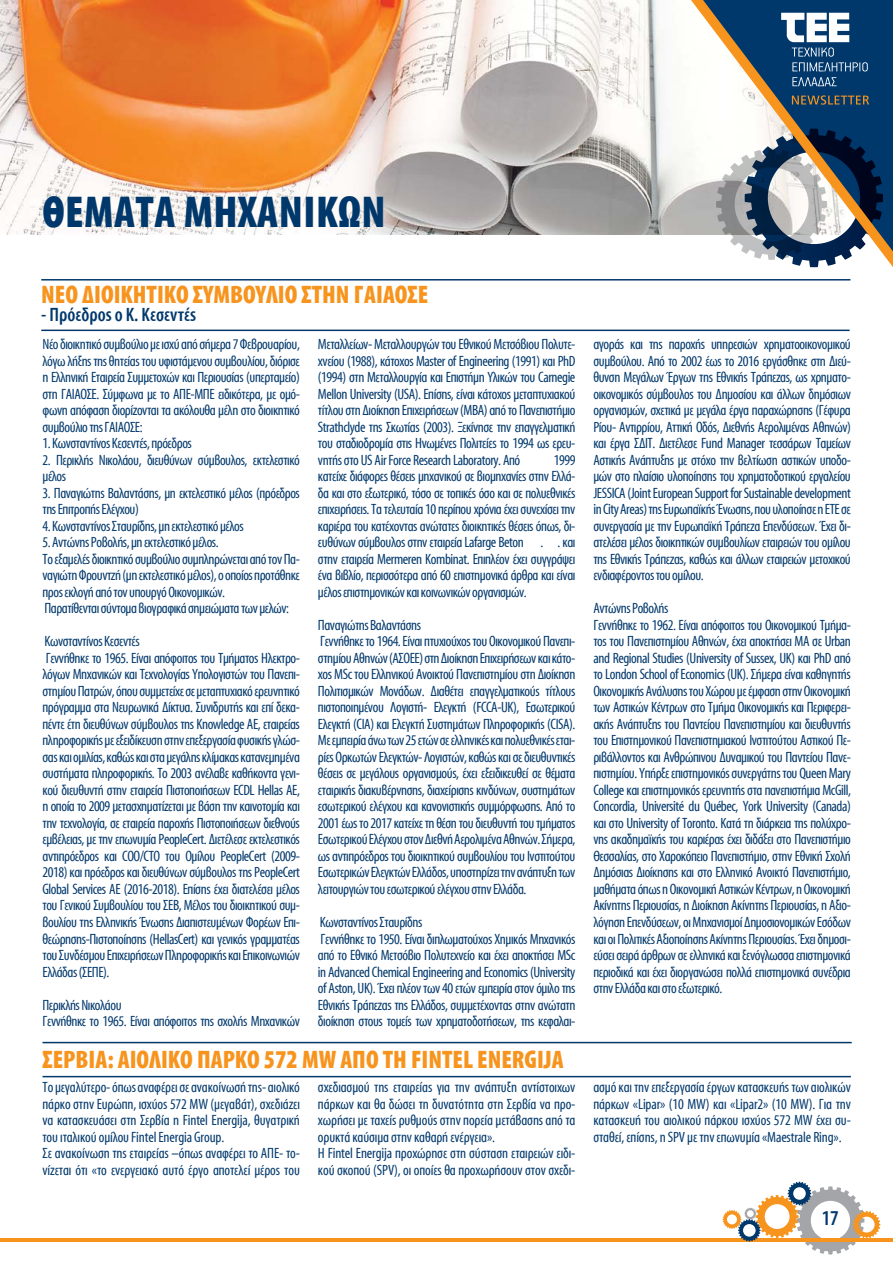
<style>
.page{position:relative;width:893px;height:1263px;background:#fff}
.page>*{position:absolute;margin:0;border:0;box-sizing:border-box;transform-origin:0 0}
.t1{font:700 45px "Myriad Condensed Greek";letter-spacing:.01em;color:#00386c}
.t2{font:700 25.5px "Myriad Condensed Greek";color:#f7941e}
.t3{font:500 21px "Myriad Condensed Greek";color:#00386c}
.t4{font:500 19.5px "Myriad Condensed Greek";color:#00386c}
.t5{font:15px/16.5px "Myriad Condensed Greek";letter-spacing:-.03em;color:#00386c}
.t6{font:15px/16.5px "Myriad Condensed Greek";letter-spacing:-.01em;color:#00386c}
</style>
<div class="page">
<hr style="left:0;top:1238px;width:893px;height:3px;background:#f7941e">
<svg style="left:723px;top:1182px;width:157px;height:72px"></svg>
<img style="left:0;top:0;width:691px;height:234px">
<svg style="left:691px;top:0;width:202px;height:267px"></svg>
<svg style="left:792px;top:95px;width:77px;height:10px"></svg>
<svg style="left:781px;top:13px;width:87px;height:58px"></svg>
<svg style="left:792px;top:77px;width:45px;height:9px"></svg>
<hr style="left:41px;top:279px;width:809px;height:2px;background:#00386c">
<hr style="left:43px;top:1042px;width:809px;height:1px;background:#00386c">
<hr style="left:41px;top:330px;width:809px;height:1px;background:#00386c">
<hr style="left:43px;top:1076px;width:808px;height:1px;background:#00386c">
<h1 class="t1" style="left:43px;top:189px;width:345px">ΘΕΜΑΤΑ ΜΗΧΑΝΙΚΩΝ</h1>
<h2 class="t2" style="left:41px;top:282px;width:389px">ΝΕΟ ΔΙΟΙΚΗΤΙΚΟ ΣΥΜΒΟΥΛΙΟ ΣΤΗΝ ΓΑΙΑΟΣΕ</h2>
<h3 class="t4" style="left:41px;top:305px;width:156px">- Πρόεδρος ο Κ. Κεσεντές</h3>
<p class="t5" style="left:43px;top:337px;width:259px;text-align:justify">Νέο διοικητικό συμβούλιο με ισχύ από σήμερα 7 Φεβρουαρίου, λόγω λήξης της θητείας του υφιστάμενου συμβουλίου, διόρισε η Ελληνική Εταιρεία Συμμετοχών και Περιουσίας (υπερταμείο) στη ΓΑΙΑΟΣΕ. Σύμφωνα με το ΑΠΕ-ΜΠΕ ειδικότερα, με ομό&shy;φωνη απόφαση διορίζονται τα ακόλουθα μέλη στο διοικητικό συμβούλιο της ΓΑΙΑΟΣΕ:</p>
<p class="t5" style="left:43px;top:436px;width:151px">1. Κωνσταντίνος Κεσεντές, πρόεδρος</p>
<p class="t5" style="left:43px;top:452px;width:259px">2. Περικλής Νικολάου, διευθύνων σύμβουλος, εκτελεστικό μέλος</p>
<p class="t5" style="left:43px;top:485px;width:259px">3. Παναγιώτης Βαλαντάσης, μη εκτελεστικό μέλος (πρόεδρος της Επιτροπής Ελέγχου)</p>
<p class="t5" style="left:43px;top:518px;width:203px">4. Κωνσταντίνος Σταυρίδης, μη εκτελεστικό μέλος</p>
<p class="t5" style="left:43px;top:535px;width:259px">5. Αντώνης Ροβολής, μη εκτελεστικό μέλος.<br>Το εξαμελές διοικητικό συμβούλιο συμπληρώνεται από τον Πα&shy;ναγιώτη Φρουντζή (μη εκτελεστικό μέλος), ο οποίος προτάθηκε προς εκλογή από τον υπουργό Οικονομικών.<br>Παρατίθενται σύντομα βιογραφικά σημειώματα των μελών:</p>
<p class="t5" style="left:43px;top:634px;width:259px">Κωνσταντίνος Κεσεντές<br>Γεννήθηκε το 1965. Είναι απόφοιτος του Τμήματος Ηλεκτρο&shy;λόγων Μηχανικών και Τεχνολογίας Υπολογιστών του Πανεπι&shy;στημίου Πατρών, όπου συμμετείχε σε μεταπτυχιακό ερευνητικό πρόγραμμα στα Νευρωνικά Δίκτυα. Συνιδρυτής και επί δεκα&shy;πέντε έτη διευθύνων σύμβουλος της Knowledge AΕ, εταιρείας πληροφορικής με εξειδίκευση στην επεξεργασία φυσικής γλώσ&shy;σας και ομιλίας, καθώς και στα μεγάλης κλίμακας κατανεμημένα συστήματα πληροφορικής. Το 2003 ανέλαβε καθήκοντα γενι&shy;κού διευθυντή στην εταιρεία Πιστοποιήσεων ECDL Hellas ΑΕ, η οποία το 2009 μετασχηματίζεται με βάση την καινοτομία και την τεχνολογία, σε εταιρεία παροχής Πιστοποιήσεων διεθνούς εμβέλειας, με την επωνυμία PeopleCert. Διετέλεσε εκτελεστικός αντιπρόεδρος και COO/CTO του Ομίλου PeopleCert (2009- 2018) και πρόεδρος και διευθύνων σύμβουλος της PeopleCert Global Services ΑΕ (2016-2018). Επίσης έχει διατελέσει μέλος του Γενικού Συμβουλίου του ΣΕΒ, Μέλος του διοικητικού συμ&shy;βουλίου της Ελληνικής Ένωσης Διαπιστευμένων Φορέων Επι&shy;θεώρησης-Πιστοποίησης (HellasCert) και γενικός γραμματέας του Συνδέσμου Επιχειρήσεων Πληροφορικής και Επικοινωνιών Ελλάδας (ΣΕΠΕ).</p>
<p class="t5" style="left:43px;top:997px;width:259px">Περικλής Νικολάου<br>Γεννήθηκε το 1965. Είναι απόφοιτος της σχολής Μηχανικών</p>
<p class="t5" style="left:318px;top:337px;width:259px;text-align:justify">Μεταλλείων- Μεταλλουργών του Εθνικού Μετσόβιου Πολυτε&shy;χνείου (1988), κάτοχος Master of Engineering (1991) και PhD (1994) στη Μεταλλουργία και Επιστήμη Υλικών του Carnegie Mellon University (USA). Επίσης, είναι κάτοχος μεταπτυχιακού τίτλου στη Διοίκηση Επιχειρήσεων (ΜΒΑ) από το Πανεπιστήμιο Strathclyde της Σκωτίας (2003). Ξεκίνησε την επαγγελματική του σταδιοδρομία στις Ηνωμένες Πολιτείες το 1994 ως ερευ&shy;νητής στο US Air Force Research Laboratory. Από т 1999 κατείχε διάφορες θέσεις μηχανικού σε βιομηχανίες στην Ελλά&shy;δα και στο εξωτερικό, τόσο σε τοπικές όσο και σε πολυεθνικές επιχειρήσεις. Τα τελευταία 10 περίπου χρόνια έχει συνεχίσει την καριέρα του κατέχοντας ανώτατες διοικητικές θέσεις όπως, δι&shy;ευθύνων σύμβουλος στην εταιρεία Lafarge Beton . . και στην εταιρεία Mermeren Kombinat. Επιπλέον έχει συγγράψει ένα βιβλίο, περισσότερα από 60 επιστημονικά άρθρα και είναι μέλος επιστημονικών και κοινωνικών οργανισμών.</p>
<p class="t5" style="left:318px;top:617px;width:259px">Παναγιώτης Βαλαντάσης<br>Γεννήθηκε το 1964. Είναι πτυχιούχος του Οικονομικού Πανεπι&shy;στημίου Αθηνών (ΑΣΟΕΕ) στη Διοίκηση Επιχειρήσεων και κάτο&shy;χος MSc του Ελληνικού Ανοικτού Πανεπιστημίου στη Διοίκηση Πολιτισμικών Μονάδων. Διαθέτει επαγγελματικούς τίτλους πιστοποιημένου Λογιστή- Ελεγκτή (FCCA-UK), Εσωτερικού Ελεγκτή (CIA) και Ελεγκτή Συστημάτων Πληροφορικής (CISA).<br>Με εμπειρία άνω των 25 ετών σε ελληνικές και πολυεθνικές εται&shy;ρίες Ορκωτών Ελεγκτών- Λογιστών, καθώς και σε διευθυντικές θέσεις σε μεγάλους οργανισμούς, έχει εξειδικευθεί σε θέματα εταιρικής διακυβέρνησης, διαχείρισης κινδύνων, συστημάτων εσωτερικού ελέγχου και κανονιστικής συμμόρφωσης. Από το 2001 έως το 2017 κατείχε τη θέση του διευθυντή του τμήματος Εσωτερικού Ελέγχου στον Διεθνή Αερολιμένα Αθηνών. Σήμερα, ως αντιπρόεδρος του διοικητικού συμβουλίου του Ινστιτούτου Εσωτερικών Ελεγκτών Ελλάδος, υποστηρίζει την ανάπτυξη των λειτουργιών του εσωτερικού ελέγχου στην Ελλάδα.</p>
<p class="t5" style="left:318px;top:914px;width:259px">Κωνσταντίνος Σταυρίδης<br>Γεννήθηκε το 1950. Είναι διπλωματούχος Χημικός Μηχανικός από το Εθνικό Μετσόβιο Πολυτεχνείο και έχει αποκτήσει MSc in Advanced Chemical Engineering and Economics (University of Aston, UK). Έχει πλέον των 40 ετών εμπειρία στον όμιλο της Εθνικής Τράπεζας της Ελλάδος, συμμετέχοντας στην ανώτατη διοίκηση στους τομείς των χρηματοδοτήσεων, της κεφαλαι-</p>
<h2 class="t2" style="left:43px;top:1046px;width:523px">ΣΕΡΒΙΑ: ΑΙΟΛΙΚΟ ΠΑΡΚΟ 572 MW ΑΠΟ ΤΗ FINTEL ENERGIJA</h2>
<p class="t5" style="left:593px;top:337px;width:259px;text-align:justify">αγοράς και της παροχής υπηρεσιών χρηματοοικονομικού συμβούλου. Από το 2002 έως το 2016 εργάσθηκε στη Διεύ&shy;θυνση Μεγάλων Έργων της Εθνικής Τράπεζας, ως χρηματο&shy;οικονομικός σύμβουλος του Δημοσίου και άλλων δημόσιων οργανισμών, σχετικά με μεγάλα έργα παραχώρησης (Γέφυρα Ρίου- Αντιρρίου, Αττική Οδός, Διεθνής Αερολιμένας Αθηνών) και έργα ΣΔΙΤ. Διετέλεσε Fund Manager τεσσάρων Ταμείων Αστικής Ανάπτυξης με στόχο την βελτίωση αστικών υποδο&shy;μών στο πλαίσιο υλοποίησης του χρηματοδοτικού εργαλείου JESSICA (Joint European Support for Sustainable development in City Areas) της Ευρωπαϊκής Ένωσης, που υλοποίησε η ΕΤΕ σε συνεργασία με την Ευρωπαϊκή Τράπεζα Επενδύσεων. Έχει δι&shy;ατελέσει μέλος διοικητικών συμβουλίων εταιρειών του ομίλου της Εθνικής Τράπεζας, καθώς και άλλων εταιρειών μετοχικού ενδιαφέροντος του ομίλου.</p>
<p class="t5" style="left:593px;top:601px;width:259px">Αντώνης Ροβολής<br>Γεννήθηκε το 1962. Είναι απόφοιτος του Οικονομικού Τμήμα&shy;τος του Πανεπιστημίου Αθηνών, έχει αποκτήσει ΜΑ σε Urban and Regional Studies (University of Sussex, UK) και PhD από το London School of Economics (UK). Σήμερα είναι καθηγητής Οικονομικής Ανάλυσης του Χώρου με έμφαση στην Οικονομική των Αστικών Κέντρων στο Τμήμα Οικονομικής και Περιφερει&shy;ακής Ανάπτυξης του Παντείου Πανεπιστημίου και διευθυντής του Επιστημονικού Πανεπιστημιακού Ινστιτούτου Αστικού Πε&shy;ριβάλλοντος και Ανθρώπινου Δυναμικού του Παντείου Πανε&shy;πιστημίου. Υπήρξε επιστημονικός συνεργάτης του Queen Mary College και επιστημονικός ερευνητής στα πανεπιστήμια McGill, Concordia, Université du Québec, York University (Canada) και στο University of Toronto. Κατά τη διάρκεια της πολύχρο&shy;νης ακαδημαϊκής του καριέρας έχει διδάξει στο Πανεπιστήμιο Θεσσαλίας, στο Χαροκόπειο Πανεπιστήμιο, στην Εθνική Σχολή Δημόσιας Διοίκησης και στο Ελληνικό Ανοικτό Πανεπιστήμιο, μαθήματα όπως η Οικονομική Αστικών Κέντρων, η Οικονομική Ακίνητης Περιουσίας, η Διοίκηση Ακίνητης Περιουσίας, η Αξιο&shy;λόγηση Επενδύσεων, οι Μηχανισμοί Δημοσιονομικών Εσόδων και οι Πολιτικές Αξιοποίησης Ακίνητης Περιουσίας. Έχει δημοσι&shy;εύσει σειρά άρθρων σε ελληνικά και ξενόγλωσσα επιστημονικά περιοδικά και έχει διοργανώσει πολλά επιστημονικά συνέδρια στην Ελλάδα και στο εξωτερικό.</p>
<p class="t6" style="left:43px;top:1080px;width:259px">Το μεγαλύτερο- όπως αναφέρει σε ανακοίνωσή της- αιολικό πάρκο στην Ευρώπη, ισχύος 572 MW (μεγαβάτ), σχεδιάζει να κατασκευάσει στη Σερβία η Fintel Energija, θυγατρική του ιταλικού ομίλου Fintel Energia Group.<br>Σε ανακοίνωση της εταιρείας –όπως αναφέρει το ΑΠΕ- το&shy;νίζεται ότι «το ενεργειακό αυτό έργο αποτελεί μέρος του</p>
<p class="t6" style="left:318px;top:1080px;width:259px">σχεδιασμού της εταιρείας για την ανάπτυξη αντίστοιχων πάρκων και θα δώσει τη δυνατότητα στη Σερβία να προ&shy;χωρήσει με ταχείς ρυθμούς στην πορεία μετάβασης από τα ορυκτά καύσιμα στην καθαρή ενέργεια».<br>Η Fintel Energija προχώρησε στη σύσταση εταιρειών ειδι&shy;κού σκοπού (SPV), οι οποίες θα προχωρήσουν στον σχεδι-</p>
<p class="t5" style="left:593px;top:1080px;width:259px;text-align:justify">ασμό και την επεξεργασία έργων κατασκευής των αιολικών πάρκων «Lipar» (10 MW) και «Lipar2» (10 MW). Για την κατασκευή του αιολικού πάρκου ισχύος 572 MW έχει συ&shy;σταθεί, επίσης, η SPV με την επωνυμία «Maestrale Ring».</p>
<h3 class="t3" style="left:822px;top:1208px;width:19px">17</h3>
</div>
